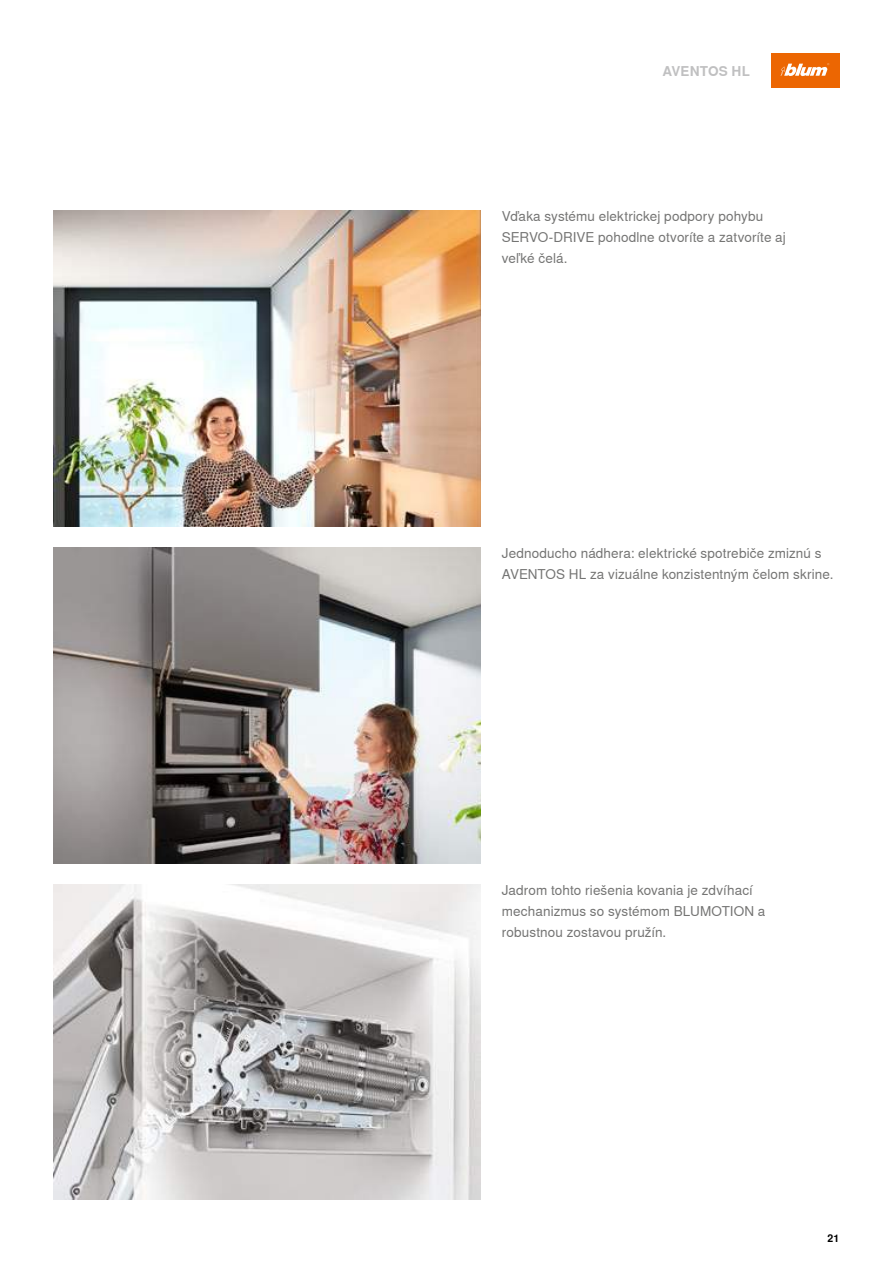
<style>
.page{position:relative;width:893px;height:1263px;background:#fff}
.page>*{position:absolute;margin:0;border:0;box-sizing:border-box;transform-origin:0 0}
.t1{font:13.5px/21px "Nimbus Sans Global";letter-spacing:.01em;color:#747473}
.t2{font:700 13.5px "Nimbus Sans Global";letter-spacing:.01em;color:#c0c0c1}
.t3{font:700 10.5px "Nimbus Sans Global";color:#000}
</style>
<div class="page">
<img style="left:54px;top:210px;width:427px;height:316px">
<img style="left:54px;top:547px;width:427px;height:316px">
<img style="left:54px;top:884px;width:427px;height:316px">
<div style="left:771px;top:54px;width:68px;height:34px;background:#ec6602"></div>
<svg style="left:781px;top:63px;width:48px;height:13px"></svg>
<p class="t2" style="left:662px;top:63px;width:89px">AVENTOS HL</p>
<p class="t1" style="left:502px;top:206px;width:286px">Vďaka systému elektrickej podpory pohybu<br>SERVO-DRIVE pohodlne otvoríte a zatvoríte aj veľké čelá.</p>
<p class="t1" style="left:502px;top:543px;width:333px">Jednoducho nádhera: elektrické spotrebiče zmiznú s<br>AVENTOS HL za vizuálne konzistentným čelom skrine.</p>
<p class="t1" style="left:502px;top:879px;width:265px">Jadrom tohto riešenia kovania je zdvíhací mechanizmus so systémom BLUMOTION a robustnou zostavou pružín.</p>
<p class="t3" style="left:828px;top:1232px;width:13px">21</p>
</div>
